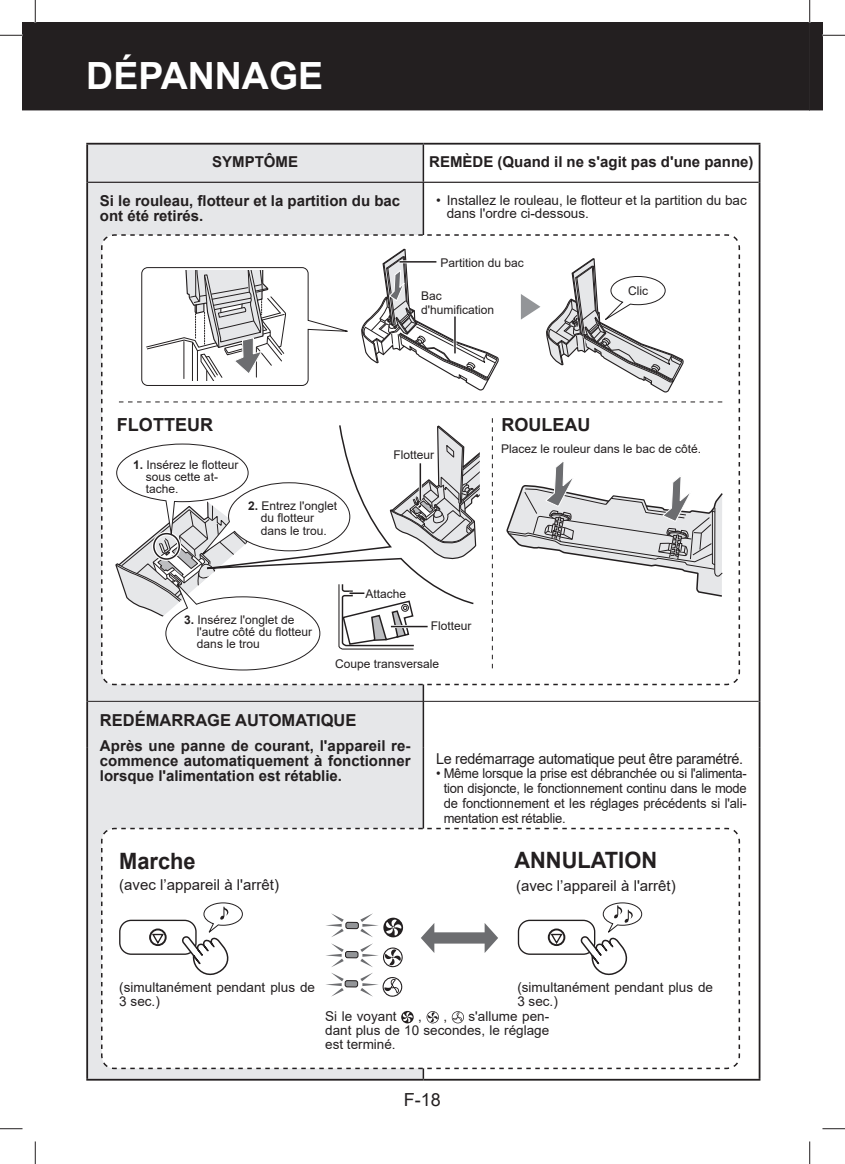
<style>
.page{position:relative;width:845px;height:1164px;background:#fff}
.page>*{position:absolute;margin:0;border:0;box-sizing:border-box;transform-origin:0 0}
.t1{font:700 37.5px "Arial";color:#fff}
.t2{font:700 22.5px "Arial";color:#231f20}
.t3{font:700 18px "Arial";color:#231f20}
.t4{font:18px "Arial";color:#231f20}
.t5{font:700 16.5px "Arial";color:#231f20}
.t6{font:700 15px/15px "Arial";color:#231f20}
.t7{font:15px "Arial";color:#231f20}
.t8{font:15px "Arial";letter-spacing:-.02em;color:#231f20;scale:.96 1}
.t9{font:13.5px/13.5px "Arial";color:#231f20}
.t10{font:13.5px/15px "Arial";color:#231f20;text-align:justify;scale:.96 1}
.t11{font:12px/12px "Arial";color:#231f20}
.s1{font-weight:700}
</style>
<div class="page">
<div style="left:88px;top:145px;width:334px;height:933px;background:#e6e7e9"></div>
<hr style="left:422px;top:145px;width:2px;height:37px;background:#231f20">
<hr style="left:422px;top:183px;width:2px;height:518px;background:#231f20">
<hr style="left:422px;top:701px;width:2px;height:46px;background:#231f20">
<hr style="left:422px;top:747px;width:2px;height:331px;background:#231f20">
<hr style="left:86px;top:143px;width:337px;height:2px;background:#231f20">
<hr style="left:86px;top:145px;width:2px;height:37px;background:#231f20">
<hr style="left:423px;top:143px;width:337px;height:2px;background:#231f20">
<hr style="left:758px;top:145px;width:2px;height:37px;background:#231f20">
<hr style="left:86px;top:182px;width:2px;height:519px;background:#231f20">
<hr style="left:758px;top:182px;width:2px;height:519px;background:#231f20">
<hr style="left:86px;top:1078px;width:337px;height:2px;background:#231f20">
<hr style="left:86px;top:701px;width:2px;height:46px;background:#231f20">
<hr style="left:86px;top:747px;width:2px;height:331px;background:#231f20">
<hr style="left:758px;top:701px;width:2px;height:46px;background:#231f20">
<hr style="left:758px;top:747px;width:2px;height:331px;background:#231f20">
<hr style="left:88px;top:182px;width:670px;height:1px;background:#231f20">
<hr style="left:88px;top:701px;width:670px;height:1px;background:#231f20">
<hr style="left:423px;top:1078px;width:337px;height:2px;background:#231f20">
<div style="left:22px;top:22px;width:787px;height:88px;background:#231f20"></div>
<svg style="left:100px;top:233px;width:640px;height:453px"></svg>
<svg style="left:100px;top:827px;width:640px;height:242px"></svg>
<hr style="left:34px;top:0;width:2px;height:23px;background:#fff">
<hr style="left:808px;top:0;width:2px;height:23px;background:#fff">
<svg style="left:0;top:35px;width:22px;height:1px"></svg>
<svg style="left:0;top:1128px;width:22px;height:1px"></svg>
<svg style="left:822px;top:1128px;width:22px;height:1px"></svg>
<svg style="left:35px;top:0;width:1px;height:23px"></svg>
<svg style="left:35px;top:1141px;width:1px;height:22px"></svg>
<svg style="left:809px;top:0;width:35px;height:110px"></svg>
<svg style="left:809px;top:1141px;width:1px;height:22px"></svg>
<h1 class="t1" style="left:86px;top:55px;width:238px">DÉPANNAGE</h1>
<p class="t6" style="left:212px;top:155px;width:87px">SYMPTÔME</p>
<p class="t6" style="left:429px;top:155px;width:326px">REMÈDE (Quand il ne s'agit pas d'une panne)</p>
<p class="t6" style="left:100px;top:193px;width:302px">Si le rouleau, flotteur et la partition du bac ont été retirés.</p>
<p class="t9" style="left:446px;top:193px;width:301px;text-indent:-11px">• Installez le rouleau, le flotteur et la partition du bac dans l'ordre ci-dessous.</p>
<p class="t11" style="left:440px;top:256px;width:85px">Partition du bac</p>
<p class="t11" style="left:421px;top:289px;width:74px;line-height:13.5px">Bac d'humification</p>
<p class="t11" style="left:628px;top:285px;width:21px">Clic</p>
<h3 class="t3" style="left:117px;top:414px;width:97px">FLOTTEUR</h3>
<h3 class="t3" style="left:501px;top:415px;width:90px">ROULEAU</h3>
<p class="t11" style="left:146px;top:459px;width:94px;text-indent:-13px"><span class="s1">1.</span> Insérez le flotteur sous cette at&shy;tache.</p>
<p class="t11" style="left:261px;top:500px;width:78px;text-indent:-13px"><span class="s1">2.</span> Entrez l'onglet du flotteur dans le trou.</p>
<p class="t11" style="left:501px;top:442px;width:202px">Placez le rouleur dans le bac de côté.</p>
<p class="t11" style="left:393px;top:448px;width:42px">Flotteur</p>
<p class="t11" style="left:197px;top:614px;width:117px;text-indent:-13px"><span class="s1">3.</span> Insérez l'onglet de l'autre côté du flotteur dans le trou</p>
<p class="t11" style="left:365px;top:587px;width:42px">Attache</p>
<p class="t11" style="left:431px;top:619px;width:42px">Flotteur</p>
<p class="t11" style="left:335px;top:657px;width:106px">Coupe transversale</p>
<h3 class="t5" style="left:100px;top:711px;width:258px">REDÉMARRAGE AUTOMATIQUE</h3>
<p class="t6" style="left:100px;top:738px;width:312px;text-align:justify">Après une panne de courant, l'appareil re&shy;commence automatiquement à fonctionner lorsque l'alimentation est rétablie.</p>
<h2 class="t2" style="left:119px;top:848px;width:78px">Marche</h2>
<p class="t7" style="left:119px;top:876px;width:161px">(avec l’appareil à l'arrêt)</p>
<p class="t8" style="left:436px;top:750px;width:321px">Le redémarrage automatique peut être paramétré.</p>
<p class="t10" style="left:443px;top:765px;width:317px;text-indent:-8px">• Même lorsque la prise est débranchée ou si l'alimenta&shy;tion disjoncte, le fonctionnement continu dans le mode de fonctionnement et les réglages précédents si l'ali&shy;mentation est rétablie.</p>
<h2 class="t2" style="left:514px;top:847px;width:144px">ANNULATION</h2>
<p class="t7" style="left:516px;top:877px;width:161px">(avec l’appareil à l'arrêt)</p>
<p class="t9" style="left:119px;top:980px;width:197px">(simultanément pendant plus de<br>3 sec.)</p>
<p class="t9" style="left:517px;top:980px;width:197px">(simultanément pendant plus de<br>3 sec.)</p>
<p class="t9" style="left:325px;top:1009px;width:73px">Si le voyant</p>
<p class="t9" style="left:418px;top:1009px;width:5px">,</p>
<p class="t9" style="left:443px;top:1009px;width:5px">,</p>
<p class="t9" style="left:325px;top:1009px;width:225px;text-align:justify;text-indent:143px">s'allume pen&shy;dant plus de 10 secondes, le réglage est terminé.</p>
<h3 class="t4" style="left:404px;top:1089px;width:39px">F-18</h3>
</div>
